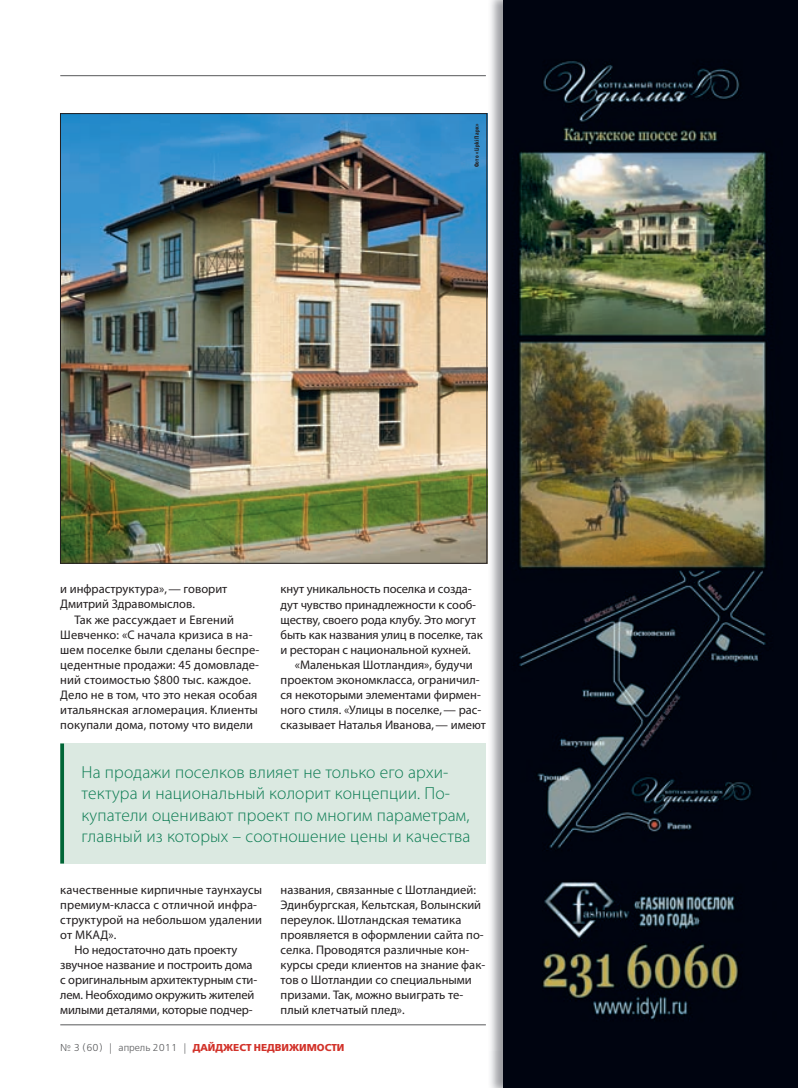
<style>
.page{position:relative;width:798px;height:1088px;background:#fff}
.page>*{position:absolute;margin:0;border:0;box-sizing:border-box;transform-origin:0 0}
.t1{font:300 17.5px/21.2px "Myriad Pro";letter-spacing:.01em;color:#0c7c53}
.t2{font:12.5px/15px "Myriad Pro";color:#231f20}
.t3{font:10px "Free Set Bold C";color:#d2322a}
.t4{font:700 condensed 6.25px "Myriad Pro";letter-spacing:.04em;color:#231f20}
.s1{font-family:"Free Set Light C";color:#57585a}
</style>
<div class="page">
<hr style="left:60px;top:1024px;width:425px;height:1px;background:#57585a">
<img style="left:62px;top:115px;width:423px;height:446px">
<hr style="left:60px;top:75px;width:425px;height:1px;background:#57585a">
<div style="left:60px;top:743px;width:425px;height:120px;background:#dbe9e1"></div>
<svg style="left:60px;top:743px;width:4px;height:120px"></svg>
<img style="left:490px;top:0;width:13px;height:1088px">
<div style="left:503px;top:0;width:294px;height:1088px;background:#000410"></div>
<img style="left:518px;top:61px;width:249px;height:958px">
<p class="t4" style="left:474px;top:167px;width:45px;rotate:-90deg">Фото «Lipki Парк»</p>
<p class="t2" style="left:60px;top:583px;width:168px">и инфраструктура», — говорит</p>
<p class="t2" style="left:60px;top:598px;width:136px">Дмитрий Здравомыслов.</p>
<p class="t2" style="left:74px;top:613px;width:161px">Так же рассуждает и Евгений</p>
<p class="t2" style="left:60px;top:628px;width:194px">Шевченко: «С начала кризиса в на-</p>
<p class="t2" style="left:60px;top:643px;width:200px">шем поселке были сделаны беспре-</p>
<p class="t2" style="left:60px;top:658px;width:200px">цедентные продажи: 45 домовладе-</p>
<p class="t2" style="left:60px;top:673px;width:192px">ний стоимостью $800 тыс. каждое.</p>
<p class="t2" style="left:60px;top:688px;width:199px">Дело не в том, что это некая особая</p>
<p class="t2" style="left:60px;top:703px;width:199px">итальянская агломерация. Клиенты</p>
<p class="t2" style="left:60px;top:718px;width:194px">покупали дома, потому что видели</p>
<p class="t2" style="left:280px;top:583px;width:192px">кнут уникальность поселка и созда-</p>
<p class="t2" style="left:280px;top:598px;width:197px">дут чувство принадлежности к сооб-</p>
<p class="t2" style="left:280px;top:613px;width:197px">ществу, своего рода клубу. Это могут</p>
<p class="t2" style="left:280px;top:628px;width:203px">быть как названия улиц в поселке, так</p>
<p class="t2" style="left:280px;top:643px;width:192px">и ресторан с национальной кухней.</p>
<p class="t2" style="left:295px;top:658px;width:179px">«Маленькая Шотландия», будучи</p>
<p class="t2" style="left:280px;top:673px;width:200px">проектом экономкласса, ограничил-</p>
<p class="t2" style="left:280px;top:688px;width:202px">ся некоторыми элементами фирмен-</p>
<p class="t2" style="left:280px;top:703px;width:202px">ного стиля. «Улицы в поселке, — рас-</p>
<p class="t2" style="left:280px;top:718px;width:207px">сказывает Наталья Иванова, — имеют</p>
<p class="t1" style="left:81px;top:763px;width:390px">На продажи поселков влияет не только его архи&shy;тектура и национальный колорит концепции. По&shy;купатели оценивают проект по многим параметрам, главный из которых – соотношение цены и качества</p>
<p class="t2" style="left:280px;top:883px;width:206px">названия, связанные с Шотландией:<br>Эдинбургская, Кельтская, Волынский переулок. Шотландская тематика проявляется в оформлении сайта по&shy;селка. Проводятся различные кон&shy;курсы среди клиентов на знание фак&shy;тов о Шотландии со специальными призами. Так, можно выиграть те&shy;плый клетчатый плед».</p>
<p class="t3" style="left:60px;top:1044px;width:285px"><span class="s1">№ 3 (60) | апрель 2011 |</span> ДАЙДЖЕСТ НЕДВИЖИМОСТИ</p>
<p class="t2" style="left:60px;top:883px;width:203px">качественные кирпичные таунхаусы</p>
<p class="t2" style="left:60px;top:898px;width:198px">премиум-класса с отличной инфра-</p>
<p class="t2" style="left:60px;top:913px;width:203px">структурой на небольшом удалении</p>
<p class="t2" style="left:60px;top:928px;width:58px">от МКАД».</p>
<p class="t2" style="left:74px;top:943px;width:164px">Но недостаточно дать проекту</p>
<p class="t2" style="left:60px;top:958px;width:193px">звучное название и построить дома</p>
<p class="t2" style="left:60px;top:973px;width:198px">с оригинальным архитектурным сти-</p>
<p class="t2" style="left:60px;top:988px;width:196px">лем. Необходимо окружить жителей</p>
<p class="t2" style="left:60px;top:1003px;width:194px">милыми деталями, которые подчер-</p>
</div>
